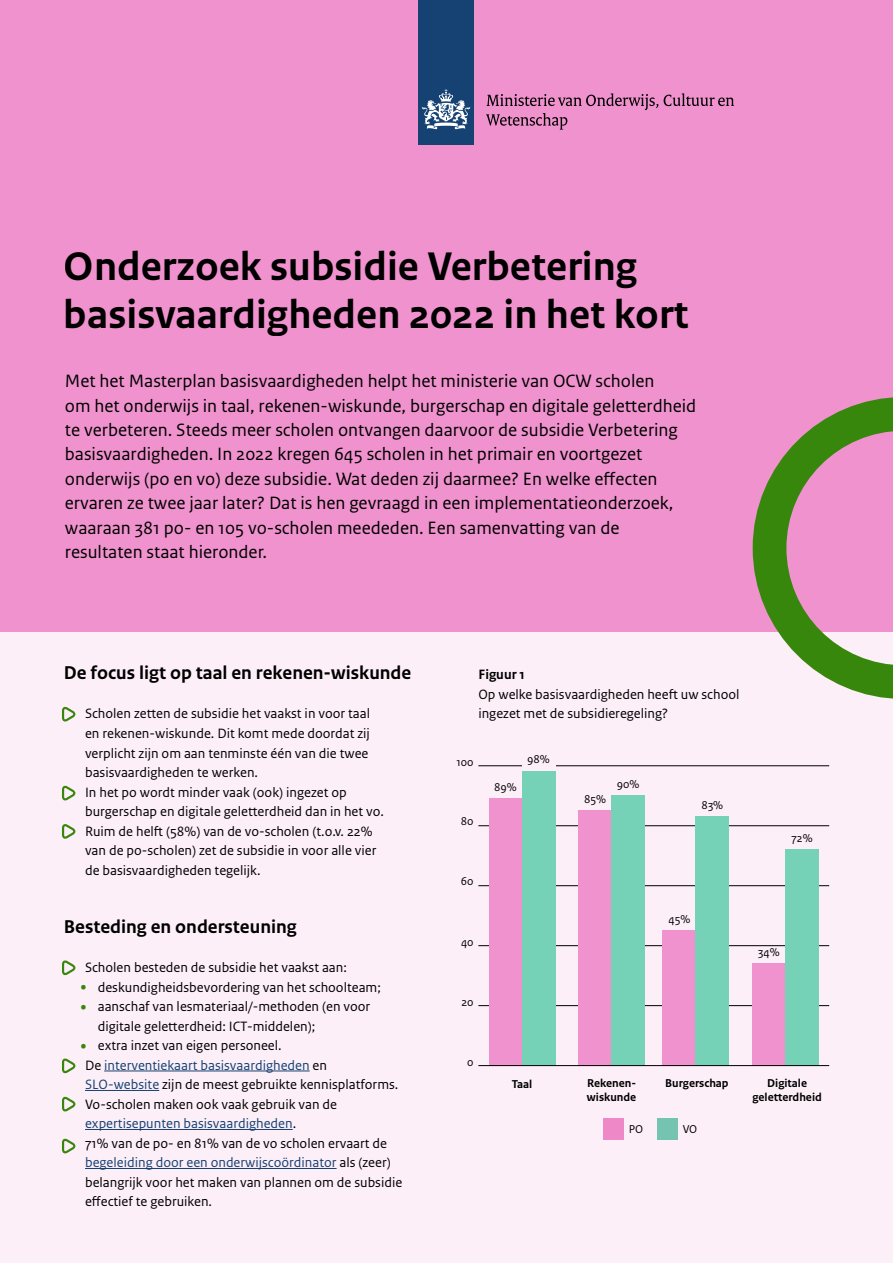
<style>
.page{position:relative;width:893px;height:1263px;background:#fff}
.page>*{position:absolute;margin:0;border:0;box-sizing:border-box;transform-origin:0 0}
.t1{font:700 42px/48px "Rijksoverheid Sans Text";color:#000}
.Kopje_H2{font:700 19.5px "Rijksoverheid Sans Text";color:#000}
.Inleiding{font:18.75px/24.5px "Rijksoverheid Sans Text";color:#000}
.Figuur_kop{font:14.25px/19.5px "Rijksoverheid Sans Text";color:#000}
.t2{font:14.25px/19.5px "Rijksoverheid Sans Text";color:#154273}
.t3{font:700 12px/13.5px "Rijksoverheid Sans Text";color:#000;text-align:center}
.t4{font:12px "Rijksoverheid Sans Text";color:#000}
.s1{font-weight:700;font-size:27px;color:#fdeff8}
.s2{font-weight:700;font-size:19.5px;color:#38870d}
.s3{color:#000}
.s4{color:#154273}
.s5{font-weight:700}
</style>
<div class="page">
<div style="left:0;top:631px;width:893px;height:632px;background:#fdeff8"></div>
<div style="left:0;top:0;width:893px;height:631px;background:#f092cd"></div>
<svg style="left:62px;top:707px;width:13px;height:15px"></svg>
<svg style="left:62px;top:785px;width:13px;height:16px"></svg>
<svg style="left:62px;top:824px;width:13px;height:15px"></svg>
<hr style="left:104px;top:1070px;width:206px;height:1px;background:#154273">
<hr style="left:85px;top:1090px;width:74px;height:1px;background:#154273">
<hr style="left:85px;top:1129px;width:208px;height:1px;background:#154273">
<hr style="left:85px;top:1168px;width:252px;height:1px;background:#154273">
<svg style="left:62px;top:960px;width:13px;height:15px"></svg>
<svg style="left:62px;top:1058px;width:13px;height:15px"></svg>
<svg style="left:62px;top:1096px;width:13px;height:16px"></svg>
<svg style="left:62px;top:1138px;width:13px;height:16px"></svg>
<svg style="left:753px;top:397px;width:140px;height:302px"></svg>
<div style="left:418px;top:34px;width:56px;height:111px;background:#154273"></div>
<svg style="left:422px;top:89px;width:48px;height:41px"></svg>
<svg style="left:664px;top:93px;width:70px;height:13px"></svg>
<svg style="left:486px;top:93px;width:172px;height:37px"></svg>
<div style="left:418px;top:0;width:56px;height:54px;background:#154273"></div>
<hr style="left:478px;top:765px;width:351px;height:1px;background:#000">
<hr style="left:478px;top:1005px;width:351px;height:1px;background:#000">
<hr style="left:478px;top:945px;width:351px;height:1px;background:#000">
<hr style="left:478px;top:885px;width:351px;height:1px;background:#000">
<hr style="left:478px;top:825px;width:351px;height:1px;background:#000">
<div style="left:603px;top:1118px;width:21px;height:22px;background:#ee88c7"></div>
<div style="left:657px;top:1118px;width:21px;height:22px;background:#75c4b1"></div>
<div style="left:752px;top:964px;width:33px;height:102px;background:#f092cd"></div>
<div style="left:785px;top:850px;width:34px;height:216px;background:#76d2b6"></div>
<div style="left:579px;top:811px;width:33px;height:255px;background:#f092cd"></div>
<div style="left:612px;top:796px;width:33px;height:270px;background:#76d2b6"></div>
<div style="left:663px;top:931px;width:33px;height:135px;background:#f092cd"></div>
<div style="left:696px;top:817px;width:33px;height:249px;background:#76d2b6"></div>
<div style="left:489px;top:799px;width:33px;height:267px;background:#f092cd"></div>
<div style="left:522px;top:772px;width:33px;height:294px;background:#76d2b6"></div>
<hr style="left:478px;top:1065px;width:351px;height:1px;background:#000">
<div style="left:522px;top:746px;width:33px;height:25px;background:#fdeff8"></div>
<h1 class="t1" style="left:64px;top:243px;width:626px">Onderzoek subsidie Verbetering basisvaardigheden 2022 in het kort</h1>
<p class="Inleiding" style="left:65px;top:369px;width:633px">Met het Masterplan basisvaardigheden helpt het ministerie van OCW scholen<br>om het onderwijs in taal, rekenen-wiskunde, burgerschap en digitale geletterdheid te verbeteren. Steeds meer scholen ontvangen daarvoor de subsidie Verbetering basisvaardigheden. In 2022 kregen 645 scholen in het primair en voortgezet onderwijs (po en vo) deze subsidie. Wat deden zij daarmee? En welke effecten ervaren ze twee jaar later? Dat is hen gevraagd in een implementatieonderzoek, waaraan 381 po- en 105 vo-scholen meededen. Een samenvatting van de resultaten staat hieronder.</p>
<h2 class="Kopje_H2" style="left:64px;top:662px;width:349px">De focus ligt op taal en rekenen-wiskunde</h2>
<p class="Figuur_kop" style="left:85px;top:704px;width:287px;text-align:justify;text-indent:-17px"><span class="s1">•</span> Scholen zetten de subsidie het vaakst in voor taal en rekenen-wiskunde. Dit komt mede doordat zij verplicht zijn om aan tenminste één van die twee basisvaardigheden te werken.</p>
<p class="Figuur_kop" style="left:85px;top:782px;width:300px;text-indent:-17px"><span class="s1">•</span> In het po wordt minder vaak (ook) ingezet op burgerschap en digitale geletterdheid dan in het vo.</p>
<p class="Figuur_kop" style="left:85px;top:821px;width:293px;text-indent:-17px"><span class="s1">•</span> Ruim de helft (58%) van de vo-scholen (t.o.v. 22% van de po-scholen) zet de subsidie in voor alle vier de basisvaardigheden tegelijk.</p>
<h2 class="Kopje_H2" style="left:64px;top:916px;width:235px">Besteding en ondersteuning</h2>
<p class="Figuur_kop" style="left:68px;top:958px;width:280px"><span class="s1">•</span> Scholen besteden de subsidie het vaakst aan:</p>
<p class="Figuur_kop" style="left:81px;top:977px;width:302px"><span class="s2">•</span> deskundigheidsbevordering van het schoolteam;</p>
<p class="Figuur_kop" style="left:98px;top:997px;width:274px;text-indent:-17px"><span class="s2">•</span> aanschaf van lesmateriaal/-methoden (en voor digitale geletterdheid: ICT-middelen);</p>
<p class="Figuur_kop" style="left:81px;top:1036px;width:202px"><span class="s2">•</span> extra inzet van eigen personeel.</p>
<p class="t2" style="left:85px;top:1055px;width:315px;text-indent:-17px"><span class="s1">•</span> <span class="s3">De</span> interventiekaart basisvaardigheden <span class="s3">en<br></span>SLO-website <span class="s3">zijn de meest gebruikte kennisplatforms.</span></p>
<p class="Figuur_kop" style="left:85px;top:1094px;width:253px;text-indent:-17px"><span class="s1">•</span> Vo-scholen maken ook vaak gebruik van de <span class="s4">expertisepunten basisvaardigheden</span>.</p>
<p class="Figuur_kop" style="left:85px;top:1133px;width:319px;text-indent:-17px"><span class="s1">•</span> 71% van de po- en 81% van de vo scholen ervaart de <span class="s4">begeleiding door een onderwijscoördinator</span> als (zeer) belangrijk voor het maken van plannen om de subsidie effectief te gebruiken.</p>
<h3 class="Figuur_kop" style="left:478px;top:665px;width:263px;text-indent:-17px"><span class="s1">•</span> <span class="s5">Figuur 1<br></span>Op welke basisvaardigheden heeft uw school ingezet met de subsidieregeling?</h3>
<p class="t4" style="left:457px;top:755px;width:19px">100</p>
<p class="t4" style="left:461px;top:814px;width:14px">80</p>
<p class="t4" style="left:461px;top:874px;width:14px">60</p>
<p class="t4" style="left:494px;top:780px;width:24px">89%</p>
<p class="t4" style="left:527px;top:753px;width:24px">98%</p>
<p class="t4" style="left:461px;top:935px;width:14px">40</p>
<p class="t4" style="left:461px;top:995px;width:14px">20</p>
<p class="t4" style="left:584px;top:792px;width:24px">85%</p>
<p class="t4" style="left:617px;top:777px;width:24px">90%</p>
<p class="t4" style="left:702px;top:798px;width:23px">83%</p>
<p class="t4" style="left:668px;top:912px;width:23px">45%</p>
<p class="t4" style="left:791px;top:831px;width:23px">72%</p>
<p class="t4" style="left:758px;top:945px;width:23px">34%</p>
<p class="t4" style="left:467px;top:1055px;width:8px">0</p>
<p class="t3" style="left:587px;top:1077px;width:51px;text-align:left">Rekenen&shy;wiskunde</p>
<p class="t3" style="left:512px;top:1077px;width:22px">Taal</p>
<p class="t3" style="left:665px;top:1077px;width:65px">Burgerschap</p>
<p class="t4" style="left:629px;top:1122px;width:16px">PO</p>
<p class="t4" style="left:683px;top:1122px;width:16px">VO</p>
<p class="t3" style="left:752px;top:1077px;width:71px">Digitale geletterdheid</p>
</div>
